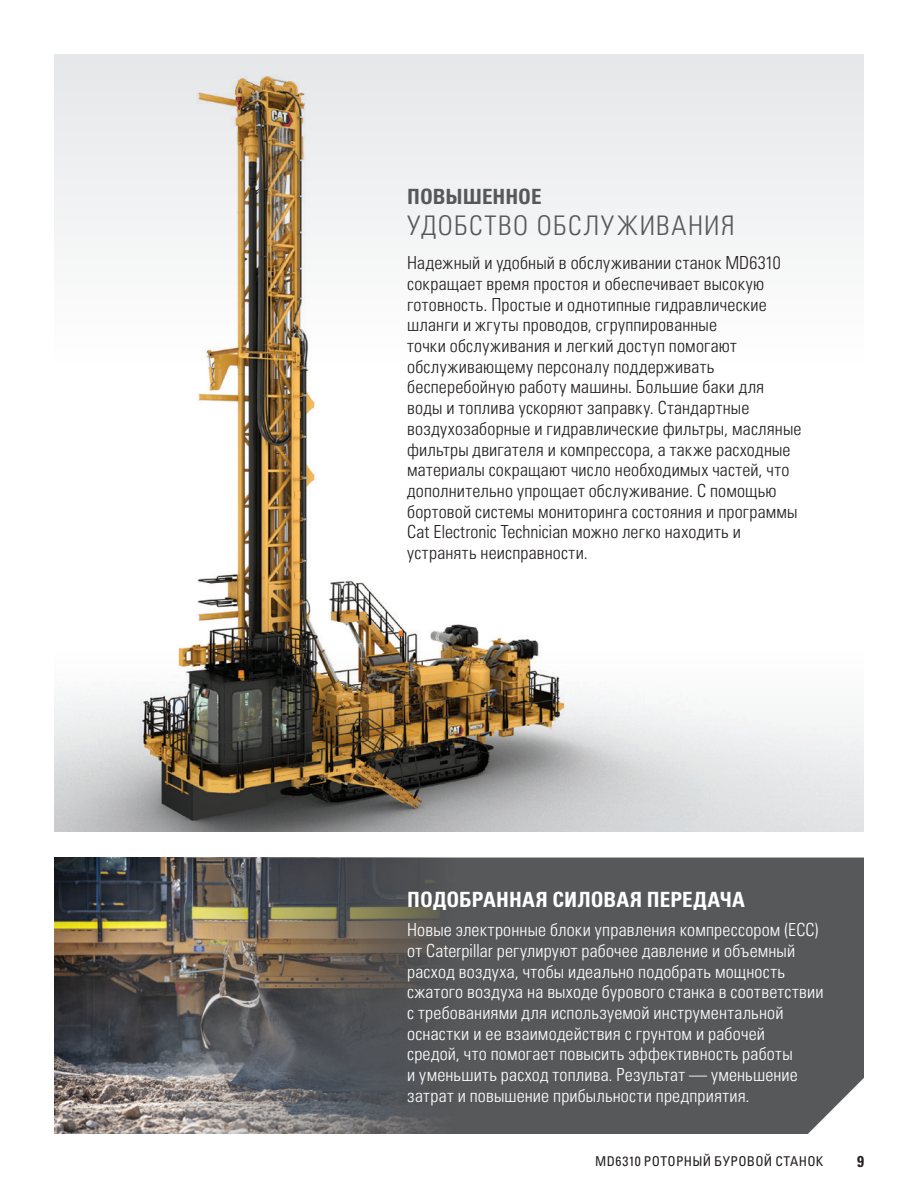
<style>
.page{position:relative;width:918px;height:1188px;background:#fff}
.page>*{position:absolute;margin:0;border:0;box-sizing:border-box;transform-origin:0 0}
.Copy{font:27px "Univers LTCYR 47 Light Cond";letter-spacing:.055em;color:#57585a}
.Copy-2{font:21px "Univers LTCYR 67 Bold Cond";letter-spacing:.005em;color:#fff}
.Copy-3{font:21px "Univers LTCYR 67 Bold Cond";color:#57585a}
.Copy-4{font:18px/20.7px "Univers LTCYR 47 Light Cond";letter-spacing:.01em;color:#231f20}
.Copy-5{font:18px/20.7px "Univers LTCYR 47 Light Cond";letter-spacing:.01em;color:#fff}
.t1{font:700 condensed 15.75px "Univers LT Std";color:#231f20}
.t2{font:condensed 13.5px "Univers LTCYR 57";letter-spacing:.025em;color:#231f20}
</style>
<div class="page">
<div style="left:459px;top:858px;width:405px;height:276px;background:#57585a"></div>
<img style="left:178px;top:363px;width:361px;height:286px">
<svg style="left:54px;top:649px;width:810px;height:183px"></svg>
<svg style="left:54px;top:54px;width:810px;height:309px;fill:#f1f2f3"></svg>
<img style="left:54px;top:858px;width:405px;height:276px">
<p class="Copy-3" style="left:407px;top:184px;width:136px">ПОВЫШЕННОЕ</p>
<p class="Copy" style="left:407px;top:207px;width:329px">УДОБСТВО ОБСЛУЖИВАНИЯ</p>
<p class="Copy-4" style="left:407px;top:252px;width:396px">Надежный и удобный в обслуживании станок MD6310 сокращает время простоя и обеспечивает высокую готовность. Простые и однотипные гидравлические шланги и жгуты проводов, сгруппированные<br>точки обслуживания и легкий доступ помогают обслуживающему персоналу поддерживать бесперебойную работу машины. Большие баки для воды и топлива ускоряют заправку. Стандартные воздухозаборные и гидравлические фильтры, масляные фильтры двигателя и компрессора, а также расходные материалы сокращают число необходимых частей, что дополнительно упрощает обслуживание. С помощью бортовой системы мониторинга состояния и программы Cat Electronic Technician можно легко находить и устранять неисправности.</p>
<p class="Copy-2" style="left:407px;top:886px;width:339px">ПОДОБРАННАЯ СИЛОВАЯ ПЕРЕДАЧА</p>
<p class="Copy-5" style="left:407px;top:919px;width:418px">Новые электронные блоки управления компрессором (ECC) от Caterpillar регулируют рабочее давление и объемный расход воздуха, чтобы идеально подобрать мощность сжатого воздуха на выходе бурового станка в соответствии с требованиями для используемой инструментальной оснастки и ее взаимодействия с грунтом и рабочей<br>средой, что помогает повысить эффективность работы<br>и уменьшить расход топлива. Результат — уменьшение затрат и повышение прибыльности предприятия.</p>
<p class="t2" style="left:595px;top:1153px;width:230px">MD6310 РОТОРНЫЙ БУРОВОЙ СТАНОК</p>
<p class="t1" style="left:857px;top:1151px;width:8px">9</p>
</div>
